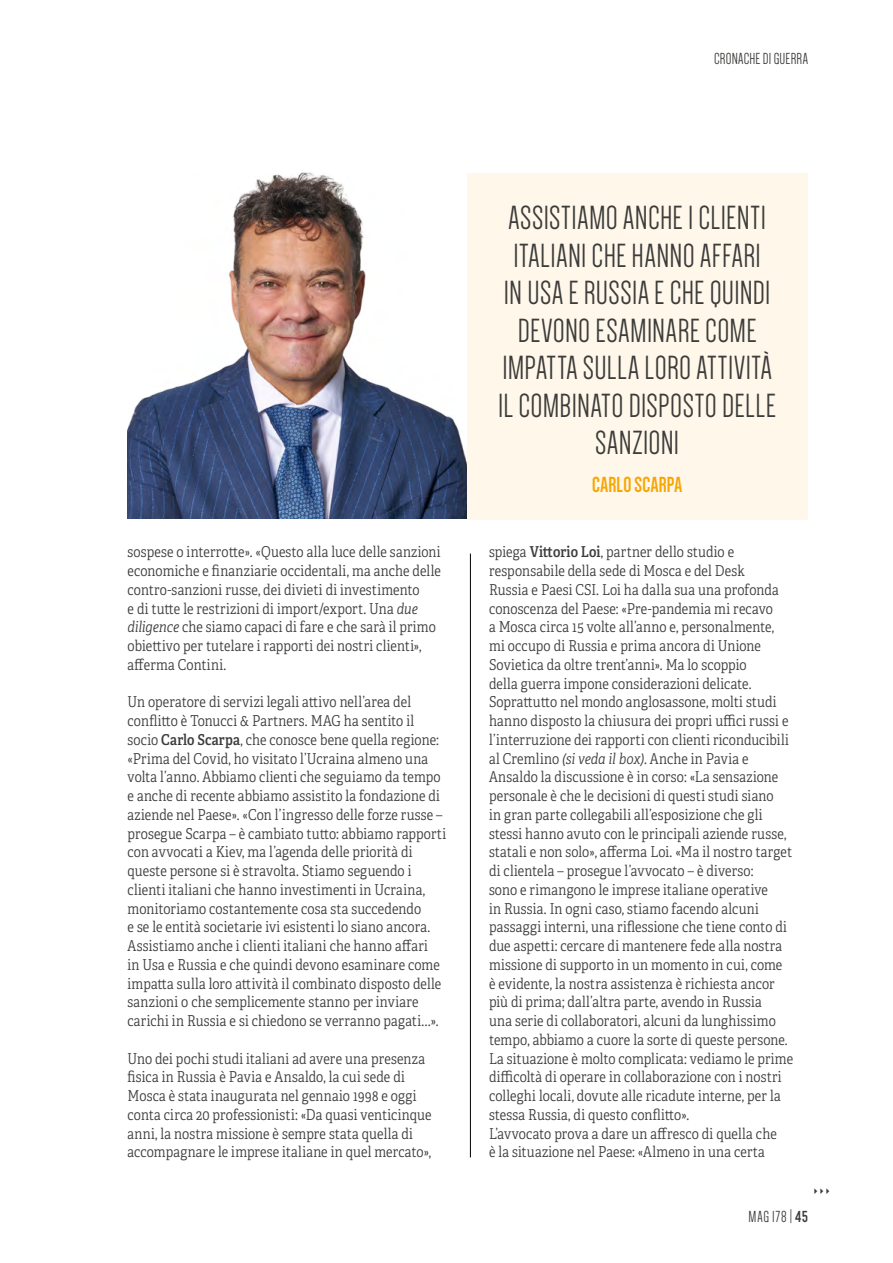
<style>
.page{position:relative;width:893px;height:1263px;background:#fff}
.page>*{position:absolute;margin:0;border:0;box-sizing:border-box;transform-origin:0 0}
.t1{font:34.5px/37.5px "Dense";letter-spacing:.01em;color:#3c3c3b;text-align:center}
.t2{font:700 22.5px "Dense";letter-spacing:.02em;color:#f7a600}
.t3{font:16.5px "Dense";letter-spacing:.01em;color:#3c3c3b}
.t4{font:15px/18.8px "Adelle Condensed Lt";letter-spacing:.01em;color:#3c3c3b}
.t5{font:9px "Webdings";color:#3c3c3b}
.s1{font-style:italic}
.s2{font-family:"Adelle Condensed Sb"}
.s3{font-weight:700}
</style>
<div class="page">
<hr style="left:470px;top:554px;width:1px;height:603px;background:#000">
<img style="left:128px;top:172px;width:339px;height:347px">
<div style="left:467px;top:173px;width:340px;height:347px;background:#fff7ea"></div>
<p class="t3" style="left:714px;top:50px;width:95px">CRONACHE DI GUERRA</p>
<p class="t4" style="left:128px;top:542px;width:315px">sospese o interrotte». «Questo alla luce delle sanzioni economiche e finanziarie occidentali, ma anche delle contro-sanzioni russe, dei divieti di investimento<br>e di tutte le restrizioni di import/export. Una <span class="s1">due diligence</span> che siamo capaci di fare e che sarà il primo obiettivo per tutelare i rapporti dei nostri clienti», afferma Contini.</p>
<p class="t4" style="left:128px;top:692px;width:320px">Un operatore di servizi legali attivo nell’area del conflitto è Tonucci &amp; Partners. MAG ha sentito il socio <span class="s2">Carlo Scarpa</span>, che conosce bene quella regione: «Prima del Covid, ho visitato l’Ucraina almeno una volta l’anno. Abbiamo clienti che seguiamo da tempo e anche di recente abbiamo assistito la fondazione di aziende nel Paese». «Con l’ingresso delle forze russe – prosegue Scarpa – è cambiato tutto: abbiamo rapporti con avvocati a Kiev, ma l’agenda delle priorità di queste persone si è stravolta. Stiamo seguendo i clienti italiani che hanno investimenti in Ucraina, monitoriamo costantemente cosa sta succedendo<br>e se le entità societarie ivi esistenti lo siano ancora.<br>Assistiamo anche i clienti italiani che hanno affari<br>in Usa e Russia e che quindi devono esaminare come impatta sulla loro attività il combinato disposto delle sanzioni o che semplicemente stanno per inviare carichi in Russia e si chiedono se verranno pagati…».</p>
<p class="t4" style="left:128px;top:1048px;width:305px">Uno dei pochi studi italiani ad avere una presenza fisica in Russia è Pavia e Ansaldo, la cui sede di Mosca è stata inaugurata nel gennaio 1998 e oggi conta circa 20 professionisti: «Da quasi venticinque anni, la nostra missione è sempre stata quella di accompagnare le imprese italiane in quel mercato»,</p>
<h1 class="t1" style="left:498px;top:199px;width:279px">ASSISTIAMO ANCHE I CLIENTI<br>ITALIANI CHE HANNO AFFARI<br>IN USA E RUSSIA E CHE QUINDI<br>DEVONO ESAMINARE COME<br>IMPATTA SULLA LORO ATTIVITÀ<br>IL COMBINATO DISPOSTO DELLE<br>SANZIONI</h1>
<h2 class="t2" style="left:592px;top:473px;width:92px">CARLO SCARPA</h2>
<p class="t4" style="left:489px;top:542px;width:306px">spiega <span class="s2">Vittorio Loi</span>, partner dello studio e responsabile della sede di Mosca e del Desk<br>Russia e Paesi CSI. Loi ha dalla sua una profonda conoscenza del Paese: «Pre-pandemia mi recavo<br>a Mosca circa 15 volte all’anno e, personalmente, mi occupo di Russia e prima ancora di Unione Sovietica da oltre trent’anni». Ma lo scoppio<br>della guerra impone considerazioni delicate.<br>Soprattutto nel mondo anglosassone, molti studi hanno disposto la chiusura dei propri uffici russi e l’interruzione dei rapporti con clienti riconducibili al Cremlino <span class="s1">(si veda il box)</span>. Anche in Pavia e Ansaldo la discussione è in corso: «La sensazione personale è che le decisioni di questi studi siano<br>in gran parte collegabili all’esposizione che gli stessi hanno avuto con le principali aziende russe, statali e non solo», afferma Loi. «Ma il nostro target di clientela – prosegue l’avvocato – è diverso:<br>sono e rimangono le imprese italiane operative<br>in Russia. In ogni caso, stiamo facendo alcuni passaggi interni, una riflessione che tiene conto di due aspetti: cercare di mantenere fede alla nostra missione di supporto in un momento in cui, come<br>è evidente, la nostra assistenza è richiesta ancor più di prima; dall’altra parte, avendo in Russia<br>una serie di collaboratori, alcuni da lunghissimo tempo, abbiamo a cuore la sorte di queste persone.<br>La situazione è molto complicata: vediamo le prime difficoltà di operare in collaborazione con i nostri colleghi locali, dovute alle ricadute interne, per la stessa Russia, di questo conflitto».<br>L’avvocato prova a dare un affresco di quella che<br>è la situazione nel Paese: «Almeno in una certa</p>
<p class="t5" style="left:811px;top:1186px;width:22px">✔✔✔</p>
<p class="t3" style="left:749px;top:1208px;width:61px">MAG 178 | <span class="s3">45</span></p>
</div>
